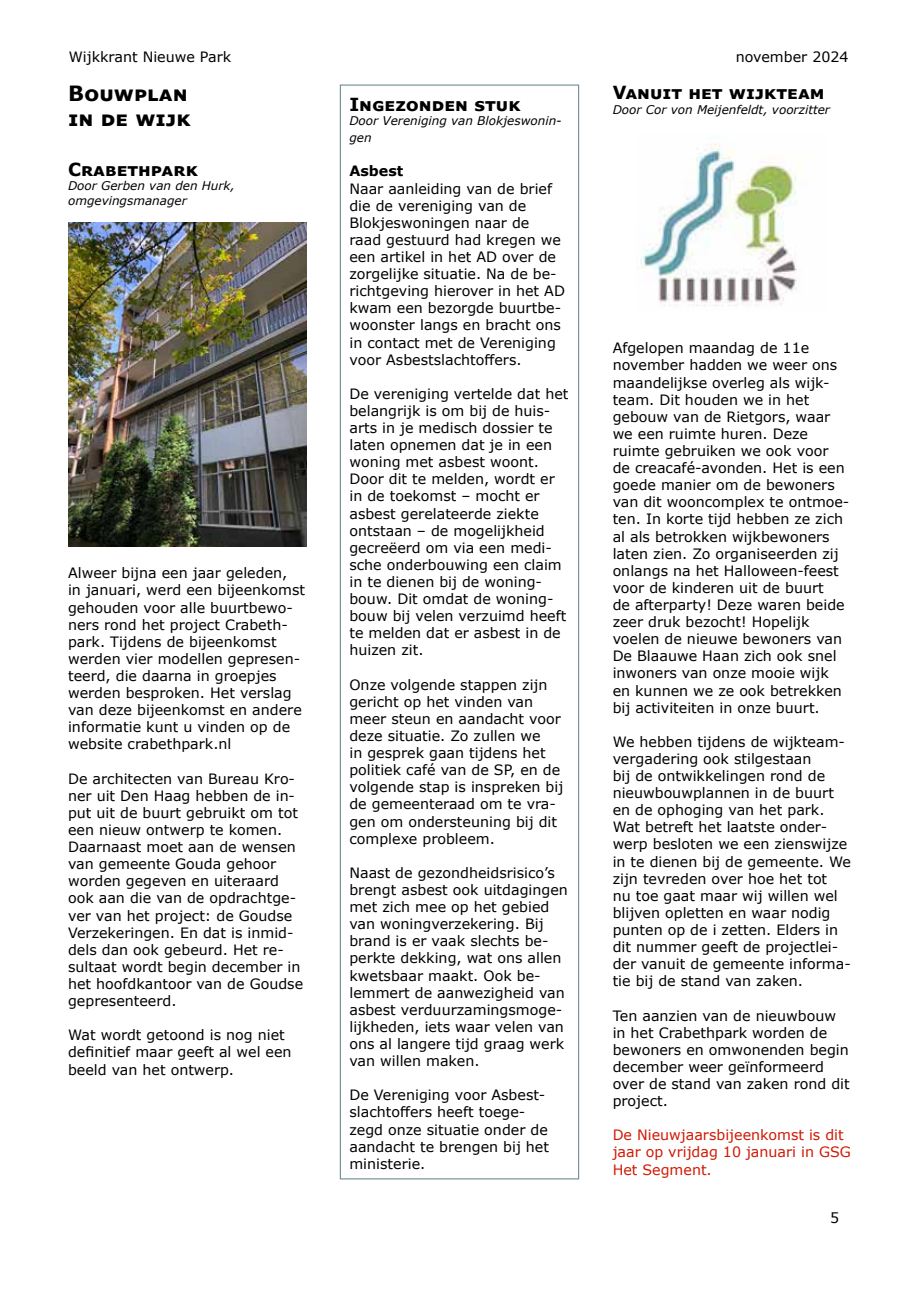
<style>
.page{position:relative;width:919px;height:1289px;background:#fff}
.page>*{position:absolute;margin:0;border:0;box-sizing:border-box;transform-origin:0 0}
.t1{font:700 21px/25.2px "Verdana";color:#000}
.t2{font:700 18px "Verdana";color:#000}
.t3{font:14.25px/17.1px "Verdana";color:#000}
.t4{font:14.25px/17.1px "Verdana";color:#d11904}
.t5{font:700 14.25px "Verdana";color:#000}
.t6{font:italic 12px/14.4px "Verdana";color:#000}
</style>
<div class="page">
<img style="left:68px;top:222px;width:238px;height:324px">
<div style="left:340px;top:84px;width:239px;height:1095px;border:1px solid #6f8d92"></div>
<img style="left:637px;top:143px;width:160px;height:163px">
<p class="t3" style="left:69px;top:48px;width:164px">Wijkkrant Nieuwe Park</p>
<p class="t3" style="left:735px;top:48px;width:114px">november 2024</p>
<h1 class="t1" style="left:68px;top:80px;width:124px">Bouwplan in de wijk</h1>
<p class="t2" style="left:68px;top:156px;width:131px">Crabethpark</p>
<p class="t6" style="left:68px;top:178px;width:168px">Door Gerben van den Hurk, omgevingsmanager</p>
<p class="t3" style="left:68px;top:564px;width:238px">Alweer bijna een jaar geleden,<br>in januari, werd een bijeenkomst gehouden voor alle buurtbewo&shy;ners rond het project Crabeth&shy;park. Tijdens de bijeenkomst werden vier modellen gepresen&shy;teerd, die daarna in groepjes werden besproken. Het verslag van deze bijeenkomst en andere informatie kunt u vinden op de website crabethpark.nl</p>
<p class="t3" style="left:68px;top:769px;width:236px">De architecten van Bureau Kro&shy;ner uit Den Haag hebben de in&shy;put uit de buurt gebruikt om tot een nieuw ontwerp te komen.<br>Daarnaast moet aan de wensen van gemeente Gouda gehoor worden gegeven en uiteraard ook aan die van de opdrachtge&shy;ver van het project: de Goudse<br>Verzekeringen. En dat is inmid&shy;dels dan ook gebeurd. Het re&shy;sultaat wordt begin december in het hoofdkantoor van de Goudse gepresenteerd.</p>
<p class="t3" style="left:68px;top:1026px;width:225px">Wat wordt getoond is nog niet definitief maar geeft al wel een beeld van het ontwerp.</p>
<p class="t2" style="left:349px;top:91px;width:172px">Ingezonden stuk</p>
<p class="t6" style="left:349px;top:112px;width:214px;line-height:17.1px">Door Vereniging van Blokjeswonin&shy;gen</p>
<p class="t5" style="left:349px;top:161px;width:55px">Asbest</p>
<p class="t3" style="left:349px;top:180px;width:217px">Naar aanleiding van de brief die de vereniging van de<br>Blokjeswoningen naar de<br>raad gestuurd had kregen we een artikel in het AD over de zorgelijke situatie. Na de be&shy;richtgeving hierover in het AD kwam een bezorgde buurtbe&shy;woonster langs en bracht ons in contact met de Vereniging voor Asbestslachtoffers.</p>
<p class="t3" style="left:349px;top:385px;width:220px">De vereniging vertelde dat het belangrijk is om bij de huis&shy;arts in je medisch dossier te laten opnemen dat je in een woning met asbest woont.<br>Door dit te melden, wordt er in de toekomst – mocht er asbest gerelateerde ziekte ontstaan – de mogelijkheid gecreëerd om via een medi&shy;sche onderbouwing een claim in te dienen bij de woning&shy;bouw. Dit omdat de woning&shy;bouw bij velen verzuimd heeft te melden dat er asbest in de huizen zit.</p>
<p class="t3" style="left:349px;top:675px;width:215px">Onze volgende stappen zijn gericht op het vinden van meer steun en aandacht voor deze situatie. Zo zullen we<br>in gesprek gaan tijdens het politiek café van de SP, en de volgende stap is inspreken bij de gemeenteraad om te vra&shy;gen om ondersteuning bij dit complexe probleem.</p>
<p class="t3" style="left:349px;top:864px;width:220px">Naast de gezondheidsrisico’s brengt asbest ook uitdagingen met zich mee op het gebied van woningverzekering. Bij brand is er vaak slechts be&shy;perkte dekking, wat ons allen kwetsbaar maakt. Ook be&shy;lemmert de aanwezigheid van asbest verduurzamingsmoge&shy;lijkheden, iets waar velen van ons al langere tijd graag werk van willen maken.</p>
<p class="t3" style="left:349px;top:1086px;width:201px">De Vereniging voor Asbest&shy;slachtoffers heeft toege&shy;zegd onze situatie onder de aandacht te brengen bij het ministerie.</p>
<p class="t2" style="left:612px;top:80px;width:213px">Vanuit het wijkteam</p>
<p class="t6" style="left:612px;top:102px;width:219px">Door Cor von Meijenfeldt, voorzitter</p>
<p class="t3" style="left:612px;top:339px;width:238px">Afgelopen maandag de 11e november hadden we weer ons maandelijkse overleg als wijk&shy;team. Dit houden we in het gebouw van de Rietgors, waar we een ruimte huren. Deze ruimte gebruiken we ook voor<br>de creacafé-avonden. Het is een goede manier om de bewoners van dit wooncomplex te ontmoe&shy;ten. In korte tijd hebben ze zich al als betrokken wijkbewoners laten zien. Zo organiseerden zij onlangs na het Halloween-feest voor de kinderen uit de buurt<br>de afterparty! Deze waren beide zeer druk bezocht! Hopelijk voelen de nieuwe bewoners van<br>De Blaauwe Haan zich ook snel inwoners van onze mooie wijk en kunnen we ze ook betrekken bij activiteiten in onze buurt.</p>
<p class="t3" style="left:612px;top:733px;width:240px">We hebben tijdens de wijkteam&shy;vergadering ook stilgestaan<br>bij de ontwikkelingen rond de nieuwbouwplannen in de buurt en de ophoging van het park.<br>Wat betreft het laatste onder&shy;werp besloten we een zienswijze in te dienen bij de gemeente. We zijn tevreden over hoe het tot<br>nu toe gaat maar wij willen wel blijven opletten en waar nodig punten op de i zetten. Elders in dit nummer geeft de projectlei&shy;der vanuit de gemeente informa&shy;tie bij de stand van zaken.</p>
<p class="t3" style="left:612px;top:1006px;width:238px">Ten aanzien van de nieuwbouw in het Crabethpark worden de bewoners en omwonenden begin december weer geïnformeerd over de stand van zaken rond dit project.</p>
<p class="t4" style="left:612px;top:1126px;width:240px">De Nieuwjaarsbijeenkomst is dit jaar op vrijdag 10 januari in GSG<br>Het Segment.</p>
<p class="t3" style="left:830px;top:1209px;width:11px">5</p>
</div>
